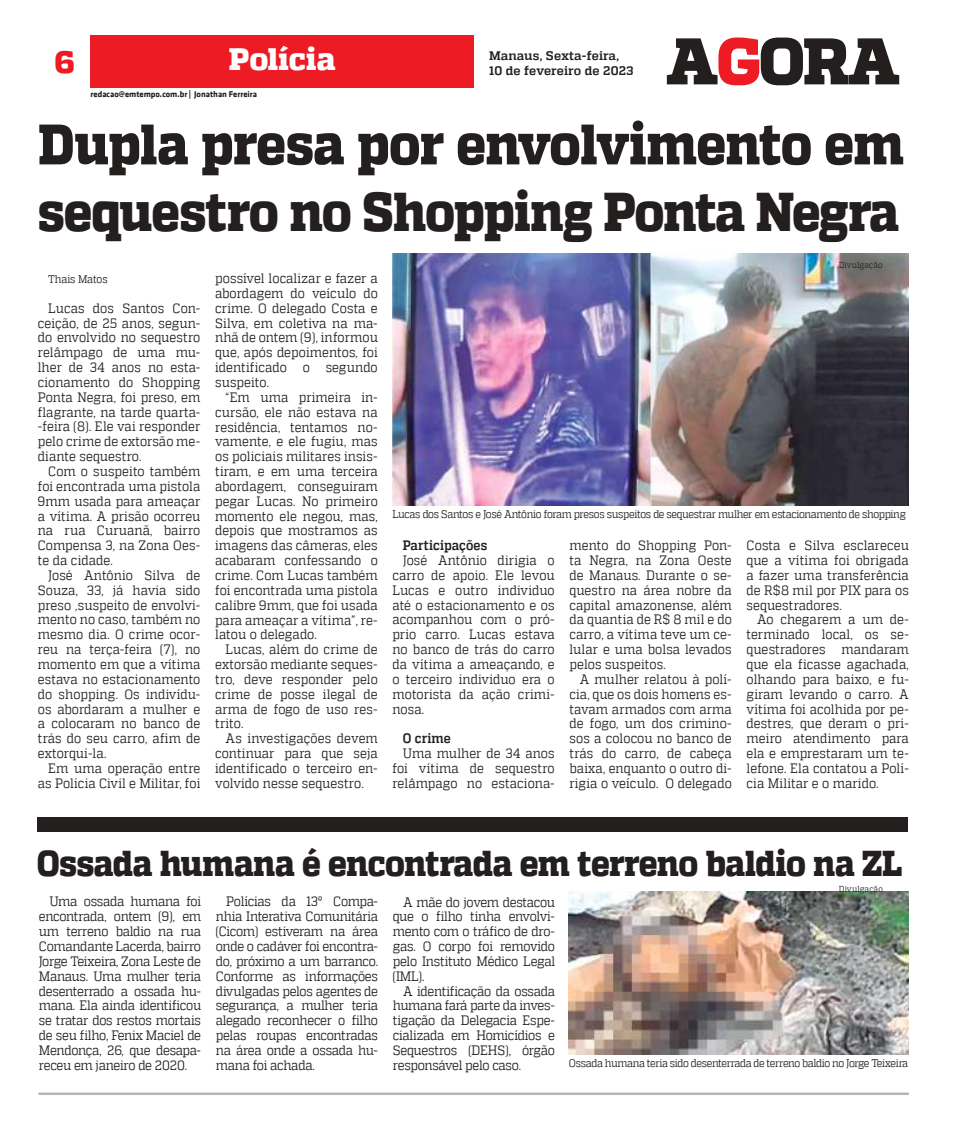
<style>
.page{position:relative;width:957px;height:1134px;background:#fff}
.page>*{position:absolute;margin:0;border:0;box-sizing:border-box;transform-origin:0 0}
.t1{font:800 56.88px "MW Quadon";letter-spacing:-.02em;color:#241f1f;scale:.89 1}
.t2{font:800 54.38px "MW Quadon";letter-spacing:-.025em;color:#241f1f;scale:.89 1}
.t3{font:800 35.88px "MW Quadon";letter-spacing:-.02em;color:#241f1f;scale:.89 1}
.t4{font:800 30.88px "MW Quadon";color:#fff}
.t5{font:800 30.88px "MW Quadon";color:#ed1c24}
.t6{font:13.62px/14.9px "MW Quadon";letter-spacing:.005em;color:#241f1f;text-align:justify;scale:.89 1}
.t7{font:700 13.62px "MW Quadon";letter-spacing:.01em;color:#241f1f;scale:.89 1}
.t8{font:700 12.38px "MW Quadon";letter-spacing:.01em;color:#241f1f}
.t9{font:11.12px "MW Quadon";letter-spacing:-.035em;color:#241f1f;scale:.89 1}
.t10{font:11.12px "MW Quadon";letter-spacing:-.015em;color:#241f1f;scale:.89 1}
.t11{font:700 8.62px "MW Klavika Bd";color:#241f1f}
.t12{font:8.62px "MW Quadon";letter-spacing:.01em;color:#241f1f;scale:.89 1}
</style>
<div class="page">
<div style="left:91px;top:35px;width:382px;height:53px;background:#ed1c24"></div>
<svg style="left:667px;top:38px;width:232px;height:47px"></svg>
<hr style="left:38px;top:1092px;width:871px;height:3px;background:#b5b5b6">
<img style="left:392px;top:253px;width:516px;height:253px">
<div style="left:38px;top:817px;width:869px;height:15px;background:#241f1f"></div>
<img style="left:569px;top:892px;width:339px;height:163px">
<h3 class="t5" style="left:55px;top:44px;width:21px">6</h3>
<h3 class="t4" style="left:229px;top:41px;width:108px">Polícia</h3>
<p class="t11" style="left:91px;top:87px;width:168px">redacao@emtempo.com.br | Jonathan Ferreira</p>
<p class="t8" style="left:489px;top:49px;width:131px">Manaus, Sexta-feira,</p>
<p class="t8" style="left:489px;top:64px;width:146px">10 de fevereiro de 2023</p>
<h1 class="t1" style="left:38px;top:111px;width:974px">Dupla presa por envolvimento em</h1>
<h2 class="t2" style="left:38px;top:180px;width:969px">sequestro no Shopping Ponta Negra</h2>
<p class="t12" style="left:838px;top:260px;width:51px">Divulgação</p>
<p class="t10" style="left:48px;top:273px;width:68px">Thais Matos</p>
<p class="t6" style="left:38px;top:300px;width:184px;text-indent:10px">Lucas dos Santos Con&shy;ceição, de 25 anos, segun&shy;do envolvido no sequestro relâmpago de uma mu&shy;lher de 34 anos no esta&shy;cionamento do Shopping Ponta Negra, foi preso, em flagrante, na tarde quarta--feira (8). Ele vai responder pelo crime de extorsão me&shy;diante sequestro.</p>
<p class="t6" style="left:38px;top:464px;width:184px;text-indent:10px">Com o suspeito também foi encontrada uma pistola 9mm usada para ameaçar a vítima. A prisão ocorreu na rua Curuanã, bairro Compensa 3, na Zona Oes&shy;te da cidade.</p>
<p class="t6" style="left:38px;top:568px;width:184px;text-indent:10px">José Antônio Silva de Souza, 33, já havia sido preso ,suspeito de envolvi&shy;mento no caso, também no mesmo dia. O crime ocor&shy;reu na terça-feira (7), no momento em que a vítima estava no estacionamento do shopping. Os indivídu&shy;os abordaram a mulher e a colocaram no banco de trás do seu carro, afim de extorqui-la.</p>
<p class="t6" style="left:38px;top:761px;width:184px;text-align:right">Em uma operação entre as Policia Civil e Militar, foi</p>
<p class="t6" style="left:215px;top:271px;width:184px">possível localizar e fazer a abordagem do veículo do crime. O delegado Costa e Silva, em coletiva na ma&shy;nhã de ontem (9), informou que, após depoimentos, foi identificado o segundo suspeito.</p>
<p class="t6" style="left:215px;top:390px;width:184px;text-indent:10px">“Em uma primeira in&shy;cursão, ele não estava na residência, tentamos no&shy;vamente, e ele fugiu, mas os policiais militares insis&shy;tiram, e em uma terceira abordagem, conseguiram pegar Lucas. No primeiro momento ele negou, mas, depois que mostramos as imagens das câmeras, eles acabaram confessando o crime. Com Lucas também foi encontrada uma pistola calibre 9mm, que foi usada para ameaçar a vítima”, re&shy;latou o delegado.</p>
<p class="t6" style="left:215px;top:642px;width:184px;text-indent:10px">Lucas, além do crime de extorsão mediante seques&shy;tro, deve responder pelo crime de posse ilegal de arma de fogo de uso res&shy;trito.</p>
<p class="t6" style="left:215px;top:731px;width:184px;text-indent:10px">As investigações devem continuar para que seja identificado o terceiro en&shy;volvido nesse sequestro.</p>
<p class="t9" style="left:392px;top:507px;width:578px">Lucas dos Santos e José Antônio foram presos suspeitos de sequestrar mulher em estacionamento de shopping</p>
<p class="t7" style="left:403px;top:538px;width:96px">Participações</p>
<p class="t6" style="left:392px;top:553px;width:184px;text-indent:10px">José Antônio dirigia o carro de apoio. Ele levou Lucas e outro individuo até o estacionamento e os acompanhou com o pró&shy;prio carro. Lucas estava no banco de trás do carro da vítima a ameaçando, e o terceiro individuo era o motorista da ação crimi&shy;nosa.</p>
<p class="t7" style="left:403px;top:730px;width:55px">O crime</p>
<p class="t6" style="left:392px;top:746px;width:184px;text-indent:10px">Uma mulher de 34 anos foi vítima de sequestro relâmpago no estaciona-</p>
<p class="t6" style="left:569px;top:538px;width:184px">mento do Shopping Pon&shy;ta Negra, na Zona Oeste de Manaus. Durante o se&shy;questro na área nobre da capital amazonense, além da quantia de R$ 8 mil e do carro, a vítima teve um ce&shy;lular e uma bolsa levados pelos suspeitos.</p>
<p class="t6" style="left:569px;top:671px;width:184px;text-indent:10px">A mulher relatou à polí&shy;cia, que os dois homens es&shy;tavam armados com arma de fogo, um dos crimino&shy;sos a colocou no banco de trás do carro, de cabeça baixa, enquanto o outro di&shy;rigia o veículo. O delegado</p>
<p class="t6" style="left:746px;top:538px;width:184px">Costa e Silva esclareceu que a vítima foi obrigada a fazer uma transferência de R$8 mil por PIX para os sequestradores.</p>
<p class="t6" style="left:746px;top:612px;width:184px;text-indent:10px">Ao chegarem a um de&shy;terminado local, os se&shy;questradores mandaram que ela ficasse agachada, olhando para baixo, e fu&shy;giram levando o carro. A vítima foi acolhida por pe&shy;destres, que deram o pri&shy;meiro atendimento para ela e emprestaram um te&shy;lefone. Ela contatou a Polí&shy;cia Militar e o marido.</p>
<h3 class="t3" style="left:37px;top:842px;width:973px">Ossada humana é encontrada em terreno baldio na ZL</h3>
<p class="t6" style="left:39px;top:894px;width:184px;text-indent:10px">Uma ossada humana foi encontrada, ontem (9), em um terreno baldio na rua Comandante Lacerda, bairro Jorge Teixeira, Zona Leste de Manaus. Uma mulher teria desenterrado a ossada hu&shy;mana. Ela ainda identificou se tratar dos restos mortais de seu filho, Fenix Maciel de Mendonça, 26, que desapa&shy;receu em janeiro de 2020.</p>
<p class="t6" style="left:216px;top:894px;width:184px;text-indent:10px">Polícias da 13° Compa&shy;nhia Interativa Comunitária (Cicom) estiveram na área onde o cadáver foi encontra&shy;do, próximo a um barranco.<br>Conforme as informações divulgadas pelos agentes de segurança, a mulher teria alegado reconhecer o filho pelas roupas encontradas na área onde a ossada hu&shy;mana foi achada.</p>
<p class="t6" style="left:393px;top:894px;width:184px;text-indent:10px">A mãe do jovem destacou que o filho tinha envolvi&shy;mento com o tráfico de dro&shy;gas. O corpo foi removido pelo Instituto Médico Legal (IML).</p>
<p class="t12" style="left:839px;top:884px;width:51px">Divulgação</p>
<p class="t6" style="left:393px;top:983px;width:184px;text-indent:10px">A identificação da ossada humana fará parte da inves&shy;tigação da Delegacia Espe&shy;cializada em Homicídios e Sequestros (DEHS), órgão responsável pelo caso.</p>
<p class="t9" style="left:569px;top:1056px;width:383px">Ossada humana teria sido desenterrada de terreno baldio no Jorge Teixeira</p>
</div>
